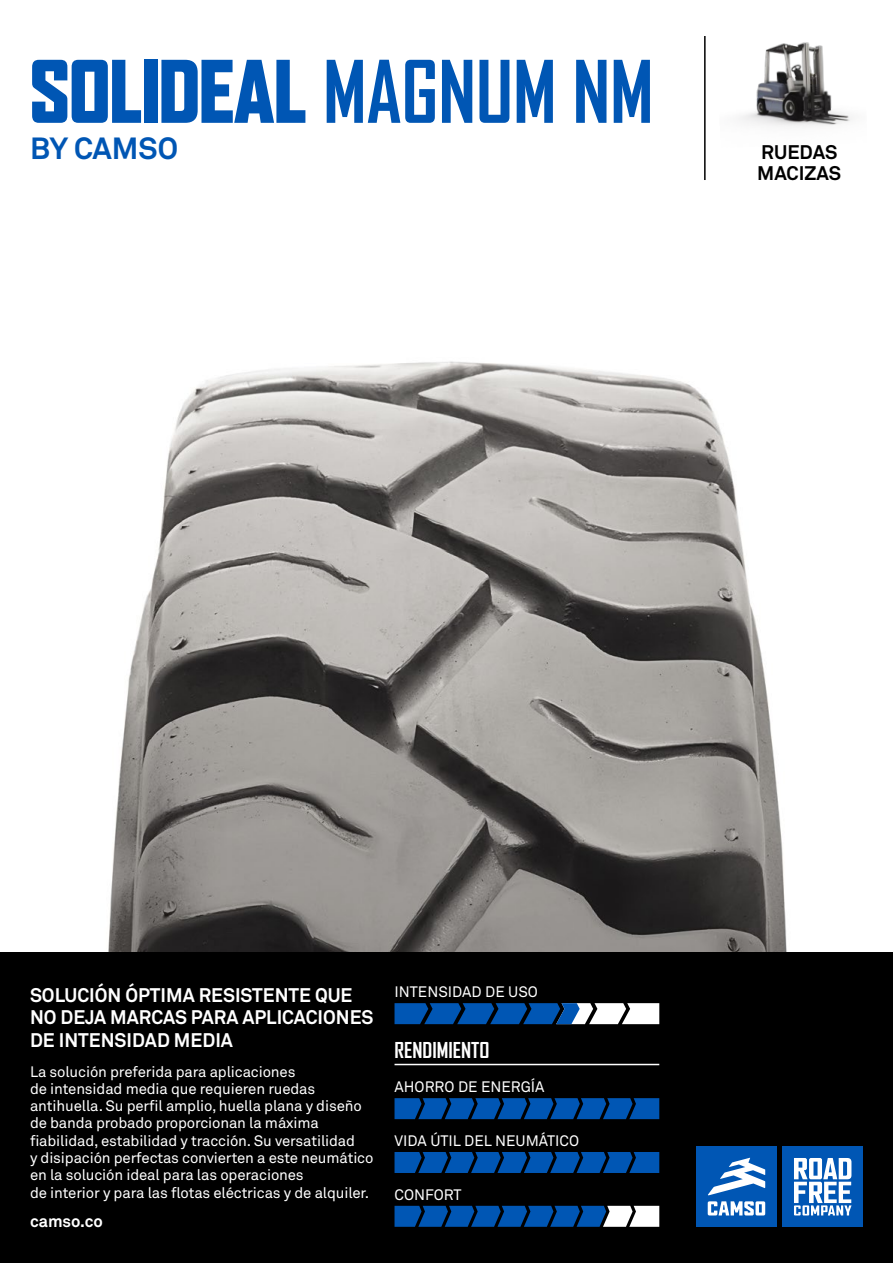
<style>
.page{position:relative;width:893px;height:1263px;background:#fff}
.page>*{position:absolute;margin:0;border:0;box-sizing:border-box;transform-origin:0 0}
.t1{font:900 82.5px "Agency FB";color:#0056b4;scale:.95 1}
.t2{font:700 30.3px "Akkurat Office";color:#0056b4}
.t3{font:700 21px "Agency FB";color:#fff}
.t4{font:700 19.5px/22.5px "Akkurat Office";color:#fff}
.t5{font:700 19.5px/21px "Akkurat Office";color:#000}
.t6{font:700 18px "Akkurat Office";color:#fff}
.t7{font:700 16.5px "Akkurat Office";color:#fff}
.t8{font:15px/17.4px "Akkurat Office";letter-spacing:-.01em;color:#fff}
.s1{font-weight:700}
</style>
<div class="page">
<img style="left:108px;top:361px;width:679px;height:591px">
<hr style="left:704px;top:36px;width:2px;height:144px;background:#000">
<img style="left:739px;top:42px;width:113px;height:85px">
<div style="left:0;top:952px;width:893px;height:311px;background:#000"></div>
<hr style="left:395px;top:1064px;width:264px;height:1px;background:#fff">
<svg style="left:395px;top:1098px;width:264px;height:21px"></svg>
<svg style="left:395px;top:1152px;width:264px;height:21px"></svg>
<svg style="left:395px;top:1206px;width:264px;height:21px"></svg>
<div style="left:696px;top:1146px;width:81px;height:81px;background:#0056b4"></div>
<svg style="left:708px;top:1201px;width:57px;height:14px"></svg>
<svg style="left:708px;top:1158px;width:57px;height:37px"></svg>
<div style="left:782px;top:1146px;width:81px;height:81px;background:#0056b4"></div>
<svg style="left:794px;top:1158px;width:57px;height:57px"></svg>
<svg style="left:395px;top:1003px;width:264px;height:21px"></svg>
<h1 class="t1" style="left:30px;top:44px;width:658px">SOLIDEAL <span class="s1">MAGNUM NM</span></h1>
<h2 class="t2" style="left:30px;top:130px;width:150px">BY CAMSO</h2>
<h3 class="t5" style="left:757px;top:142px;width:86px">RUEDAS<br>MACIZAS</h3>
<h3 class="t4" style="left:30px;top:984px;width:345px">SOLUCIÓN ÓPTIMA RESISTENTE QUE<br>NO DEJA MARCAS PARA APLICACIONES<br>DE INTENSIDAD MEDIA</h3>
<p class="t8" style="left:30px;top:1063px;width:345px">La solución preferida para aplicaciones<br>de intensidad media que requieren ruedas antihuella. Su perfil amplio, huella plana y diseño de banda probado proporcionan la máxima fiabilidad, estabilidad y tracción. Su versatilidad<br>y disipación perfectas convierten a este neumático en la solución ideal para las operaciones<br>de interior y para las flotas eléctricas y de alquiler.</p>
<p class="t7" style="left:30px;top:1211px;width:74px">camso.co</p>
<p class="t6" style="left:30px;top:1209px;width:81px">camso.co</p>
<p class="t8" style="left:394px;top:984px;width:145px">INTENSIDAD DE USO</p>
<h3 class="t3" style="left:395px;top:1037px;width:96px">RENDIMIENTO</h3>
<p class="t8" style="left:395px;top:1079px;width:152px">AHORRO DE ENERGÍA</p>
<p class="t8" style="left:395px;top:1132px;width:186px">VIDA ÚTIL DEL NEUMÁTICO</p>
<p class="t8" style="left:395px;top:1186px;width:69px">CONFORT</p>
</div>
